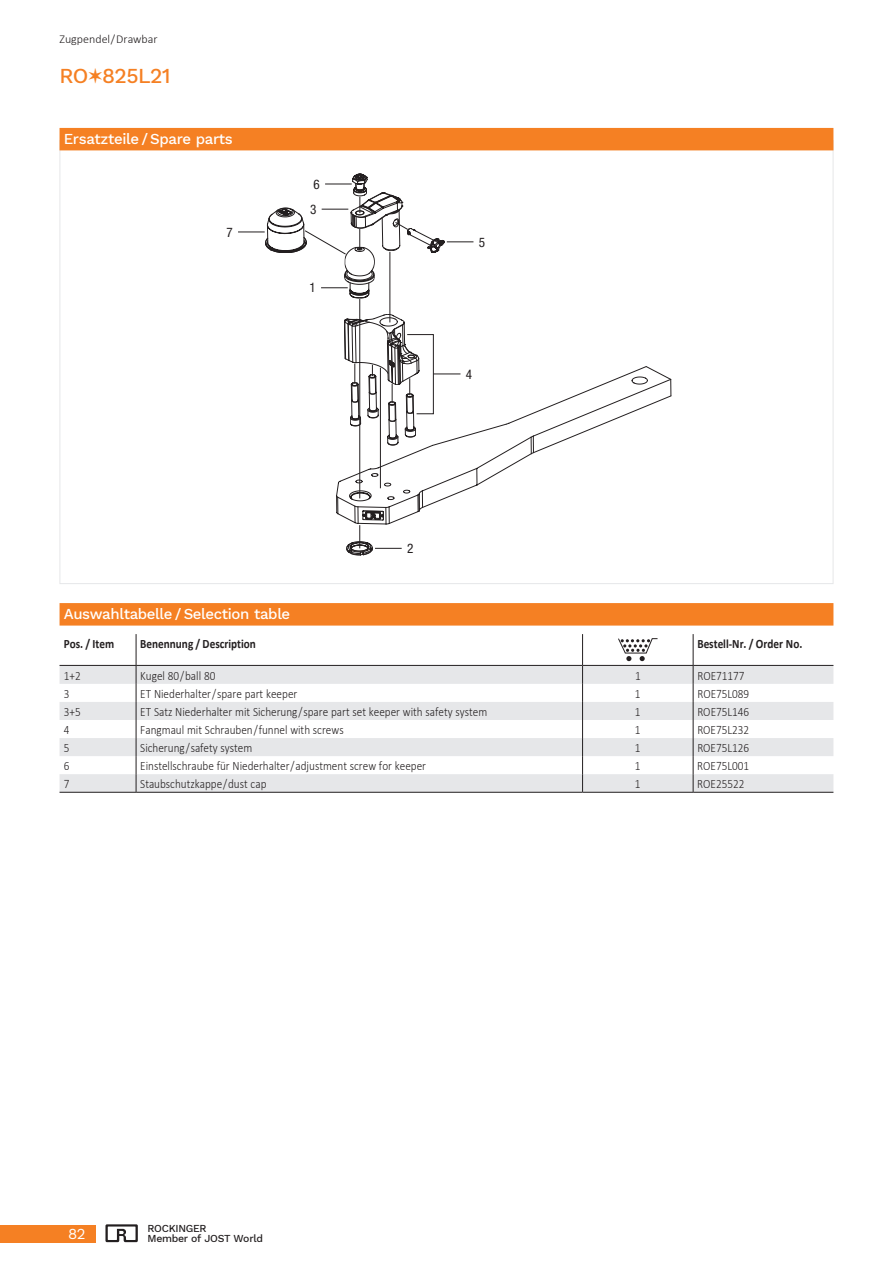
<style>
.page{position:relative;width:893px;height:1263px;background:#fff}
.page>*{position:absolute;margin:0;border:0;box-sizing:border-box;transform-origin:0 0}
.t1{font:500 21px "Work Sans";letter-spacing:-.025em;color:#f58023}
.t2{font:500 15px "Work Sans";letter-spacing:-.025em;color:#fff}
.t3{font:15px "Work Sans";color:#fff}
.t4{font:condensed 13.2px "Helvetica Neue LT Pro";color:#231f20}
.t5{font:300 12.75px "Calibri";color:#231f20;scale:.88 1}
.t6{font:700 12.75px "Calibri";color:#231f20;scale:.88 1}
.t7{font:300 12px "Calibri";color:#231f20}
.t8{font:500 10.5px "Work Sans";letter-spacing:-.025em;color:#231f20}
</style>
<div class="page">
<svg style="left:105px;top:1225px;width:33px;height:17px"></svg>
<div style="left:0;top:1225px;width:95px;height:17px;background:#f58023"></div>
<hr style="left:359px;top:299px;width:1px;height:199px;background:#231f20">
<hr style="left:390px;top:252px;width:1px;height:70px;background:#231f20">
<svg style="left:238px;top:174px;width:235px;height:125px"></svg>
<svg style="left:336px;top:314px;width:335px;height:241px"></svg>
<div style="left:60px;top:128px;width:773px;height:22px;background:#f58023"></div>
<svg style="left:60px;top:666px;width:773px;height:126px;fill:#e6e7e9"></svg>
<hr style="left:136px;top:634px;width:1px;height:31px;background:#231f20">
<hr style="left:582px;top:634px;width:1px;height:31px;background:#231f20">
<hr style="left:693px;top:634px;width:1px;height:31px;background:#231f20">
<svg style="left:136px;top:666px;width:1px;height:126px"></svg>
<svg style="left:582px;top:666px;width:1px;height:126px"></svg>
<svg style="left:693px;top:666px;width:1px;height:126px"></svg>
<hr style="left:60px;top:665px;width:76px;height:1px;background:#231f20">
<hr style="left:136px;top:665px;width:447px;height:1px;background:#231f20">
<hr style="left:583px;top:665px;width:110px;height:1px;background:#231f20">
<hr style="left:693px;top:665px;width:140px;height:1px;background:#231f20">
<hr style="left:60px;top:792px;width:76px;height:1px;background:#231f20">
<hr style="left:136px;top:792px;width:447px;height:1px;background:#231f20">
<hr style="left:583px;top:792px;width:110px;height:1px;background:#231f20">
<hr style="left:693px;top:792px;width:140px;height:1px;background:#231f20">
<svg style="left:618px;top:638px;width:39px;height:23px"></svg>
<div style="left:60px;top:603px;width:773px;height:23px;background:#f58023"></div>
<p class="t7" style="left:60px;top:32px;width:100px">Zugpendel / Drawbar</p>
<h1 class="t1" style="left:60px;top:60px;width:112px">RO 825L21</h1>
<p class="t2" style="left:64px;top:128px;width:171px">Ersatzteile / Spare parts</p>
<p class="t4" style="left:226px;top:224px;width:8px">7</p>
<p class="t4" style="left:313px;top:176px;width:8px">6</p>
<p class="t4" style="left:310px;top:201px;width:8px">3</p>
<p class="t4" style="left:309px;top:280px;width:8px">1</p>
<p class="t2" style="left:64px;top:603px;width:228px">Auswahltabelle / Selection table</p>
<p class="t4" style="left:479px;top:234px;width:8px">5</p>
<p class="t4" style="left:466px;top:366px;width:8px">4</p>
<p class="t4" style="left:407px;top:541px;width:8px">2</p>
<p class="t6" style="left:64px;top:635px;width:59px">Pos. / Item</p>
<p class="t6" style="left:140px;top:635px;width:133px">Benennung / Description</p>
<p class="t6" style="left:697px;top:635px;width:121px">Bestell-Nr. / Order No.</p>
<p class="t5" style="left:64px;top:667px;width:21px">1+2</p>
<p class="t5" style="left:140px;top:667px;width:87px">Kugel 80 / ball 80</p>
<p class="t5" style="left:635px;top:667px;width:8px">1</p>
<p class="t5" style="left:697px;top:667px;width:55px">ROE71177</p>
<p class="t5" style="left:64px;top:685px;width:8px">3</p>
<p class="t5" style="left:140px;top:685px;width:180px">ET Niederhalter / spare part keeper</p>
<p class="t5" style="left:635px;top:685px;width:8px">1</p>
<p class="t5" style="left:697px;top:685px;width:61px">ROE75L089</p>
<p class="t5" style="left:64px;top:704px;width:21px">3+5</p>
<p class="t5" style="left:140px;top:704px;width:396px">ET Satz Niederhalter mit Sicherung / spare part set keeper with safety system</p>
<p class="t5" style="left:635px;top:704px;width:8px">1</p>
<p class="t5" style="left:697px;top:704px;width:61px">ROE75L146</p>
<p class="t5" style="left:64px;top:722px;width:8px">4</p>
<p class="t5" style="left:140px;top:722px;width:233px">Fangmaul mit Schrauben / funnel with screws</p>
<p class="t5" style="left:635px;top:722px;width:8px">1</p>
<p class="t5" style="left:697px;top:722px;width:61px">ROE75L232</p>
<p class="t5" style="left:64px;top:740px;width:8px">5</p>
<p class="t5" style="left:140px;top:740px;width:129px">Sicherung / safety system</p>
<p class="t5" style="left:635px;top:740px;width:8px">1</p>
<p class="t5" style="left:697px;top:740px;width:61px">ROE75L126</p>
<p class="t5" style="left:64px;top:758px;width:8px">6</p>
<p class="t5" style="left:140px;top:758px;width:326px">Einstellschraube für Niederhalter / adjustment screw for keeper</p>
<p class="t5" style="left:635px;top:758px;width:8px">1</p>
<p class="t5" style="left:697px;top:758px;width:61px">ROE75L001</p>
<p class="t5" style="left:64px;top:776px;width:8px">7</p>
<p class="t5" style="left:140px;top:776px;width:145px">Staubschutzkappe / dust cap</p>
<p class="t5" style="left:635px;top:776px;width:8px">1</p>
<p class="t5" style="left:697px;top:776px;width:55px">ROE25522</p>
<p class="t8" style="left:147px;top:1220px;width:61px">ROCKINGER</p>
<p class="t3" style="left:68px;top:1222px;width:19px">82</p>
<p class="t8" style="left:147px;top:1230px;width:117px">Member of JOST World</p>
</div>
